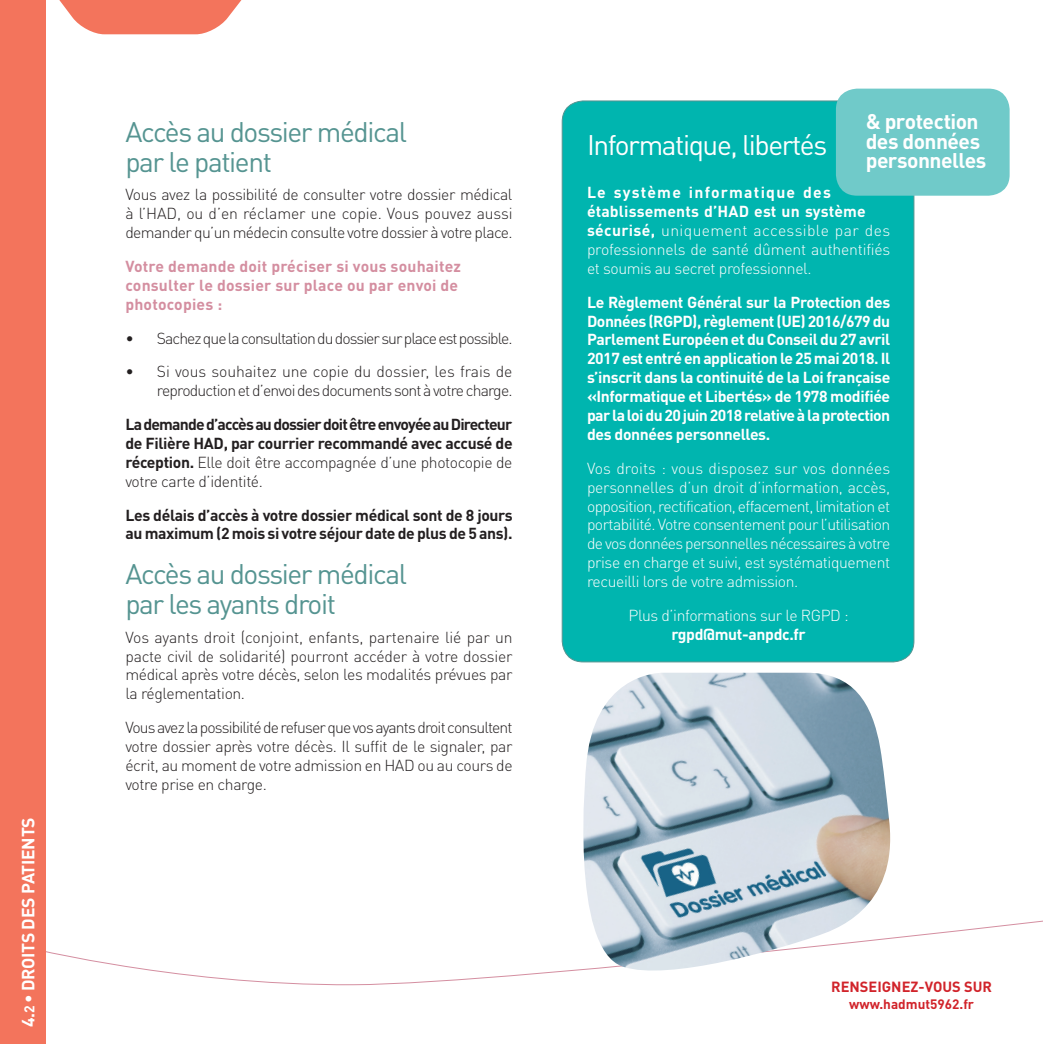
<style>
.page{position:relative;width:1043px;height:1044px;background:#fff}
.page>*{position:absolute;margin:0;border:0;box-sizing:border-box;transform-origin:0 0}
.t1{font:28px/29.8px "DINOT";letter-spacing:-.05em;color:#559491}
.t2{font:28px "DINOT";letter-spacing:-.05em;color:#fff}
.t3{font:700 21px/19.2px "DINOT";letter-spacing:-.025em;color:#fff}
.t4{font:700 17.5px "DINOT";letter-spacing:-.015em;color:#fff}
.t5{font:300 15.75px/18.9px "DINOT";letter-spacing:-.04em;color:#231f20;text-align:justify}
.t6{font:300 15.75px/18.9px "DINOT";letter-spacing:-.025em;color:#fff}
.t7{font:700 15.75px/18.9px "DINOT";letter-spacing:-.025em;color:#fff;text-align:justify}
.t8{font:700 15.75px/18.9px "DINOT";letter-spacing:-.025em;color:#231f20;text-align:justify}
.t9{font:700 15.75px/18.9px "DINOT";letter-spacing:.01em;color:#d48ea0}
.t10{font:300 15.75px "DINOT";letter-spacing:-.06em;color:#231f20}
.t11{font:700 14.53px "DINOT";color:#d1232a}
.t12{font:700 13.47px "DINOT";color:#d1232a}
.s1{font-size:14px}
.s2{font-weight:300}
.s3{font-weight:700}
</style>
<div class="page">
<svg style="left:59px;top:0;width:183px;height:34px"></svg>
<svg style="left:46px;top:920px;width:996px;height:66px"></svg>
<div style="left:0;top:0;width:46px;height:1044px;background:#f3745c"></div>
<div style="left:561px;top:101px;width:353px;height:561px;background:#00b5af"></div>
<div style="left:835px;top:89px;width:174px;height:107px;background:#70cac9;border-radius:21px"></div>
<img style="left:568px;top:673px;width:330px;height:309px">
<p class="t4" style="left:17px;top:1027px;width:211px;rotate:-90deg">4.<span class="s1">2</span> • DROITS DES PATIENTS</p>
<h1 class="t1" style="left:125px;top:116px;width:283px">Accès au dossier médical par le patient</h1>
<p class="t5" style="left:125px;top:185px;width:389px">Vous avez la possibilité de consulter votre dossier médical à l’HAD, ou d’en réclamer une copie. Vous pouvez aussi demander qu’un médecin consulte votre dossier à votre place.</p>
<p class="t9" style="left:125px;top:256px;width:337px">Votre demande doit préciser si vous souhaitez consulter le dossier sur place ou par envoi de photocopies :</p>
<p class="t10" style="left:125px;top:328px;width:389px">• Sachez que la consultation du dossier sur place est possible.</p>
<p class="t5" style="left:125px;top:362px;width:388px;text-align:right">• Si vous souhaitez une copie du dossier, les frais de reproduction et d’envoi des documents sont à votre charge.</p>
<p class="t8" style="left:125px;top:414px;width:389px">La demande d’accès au dossier doit être envoyée au Directeur de Filière HAD, par courrier recommandé avec accusé de réception. <span class="s2">Elle doit être accompagnée d’une photocopie de votre carte d’identité.</span></p>
<p class="t8" style="left:125px;top:505px;width:389px">Les délais d’accès à votre dossier médical sont de 8 jours au maximum (2 mois si votre séjour date de plus de 5 ans).</p>
<h1 class="t1" style="left:125px;top:559px;width:283px">Accès au dossier médical par les ayants droit</h1>
<p class="t5" style="left:125px;top:627px;width:388px">Vos ayants droit (conjoint, enfants, partenaire lié par un pacte civil de solidarité) pourront accéder à votre dossier médical après votre décès, selon les modalités prévues par la réglementation.</p>
<p class="t5" style="left:125px;top:718px;width:389px">Vous avez la possibilité de refuser que vos ayants droit consultent votre dossier après votre décès. Il suffit de le signaler, par écrit, au moment de votre admission en HAD ou au cours de votre prise en charge.</p>
<h2 class="t3" style="left:865px;top:111px;width:122px">&amp; protection des données personnelles</h2>
<h1 class="t2" style="left:587px;top:127px;width:242px">Informatique, libertés</h1>
<p class="t6" style="left:587px;top:183px;width:305px"><span class="s3">Le système informatique des établissements d’HAD est un système sécurisé,</span> uniquement accessible par des professionnels de santé dûment authentifiés et soumis au secret professionnel.</p>
<p class="t7" style="left:587px;top:292px;width:305px">Le Règlement Général sur la Protection des Données (RGPD), règlement (UE) 2016/679 du Parlement Européen et du Conseil du 27 avril 2017 est entré en application le 25 mai 2018. Il s’inscrit dans la continuité de la Loi française «Informatique et Libertés» de 1978 modifiée par la loi du 20 juin 2018 relative à la protection des données personnelles.</p>
<p class="t6" style="left:587px;top:458px;width:305px;text-align:justify">Vos droits : vous disposez sur vos données personnelles d’un droit d’information, accès, opposition, rectification, effacement, limitation et portabilité. Votre consentement pour l’utilisation de vos données personnelles nécessaires à votre prise en charge et suivi, est systématiquement recueilli lors de votre admission.</p>
<p class="t6" style="left:628px;top:606px;width:222px">Plus d’informations sur le RGPD :</p>
<p class="t7" style="left:671px;top:624px;width:135px">rgpd@mut-anpdc.fr</p>
<p class="t11" style="left:831px;top:977px;width:162px">RENSEIGNEZ-VOUS SUR</p>
<p class="t12" style="left:849px;top:996px;width:126px">www.hadmut5962.fr</p>
</div>
